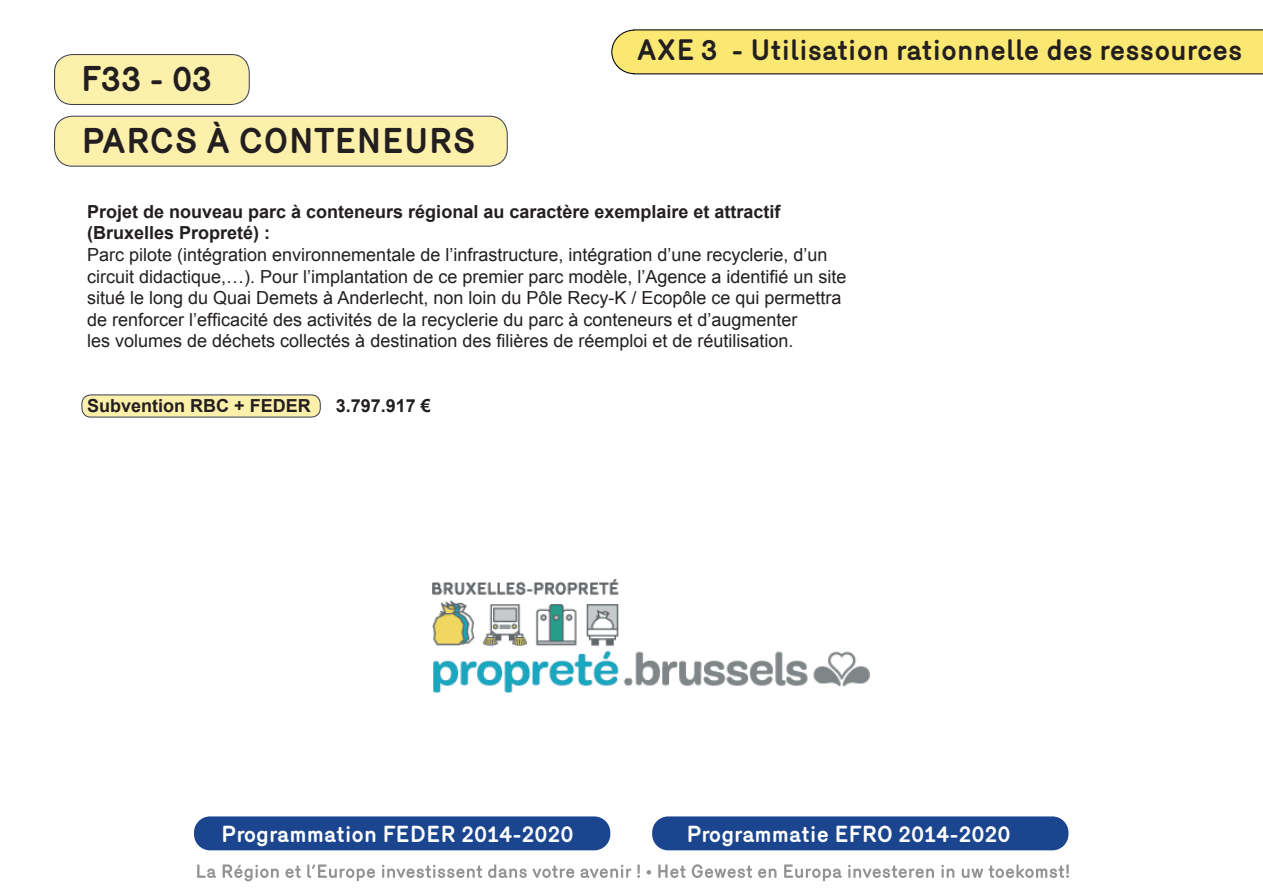
<style>
.page{position:relative;width:1263px;height:893px;background:#fff}
.page>*{position:absolute;margin:0;border:0;box-sizing:border-box;transform-origin:0 0}
.t1{font:700 34.5px/61.7px "Mercury";color:#231f20}
.t2{font:700 28.5px "Mercury";color:#231f20}
.t3{font:700 22.35px "Mercury";color:#fff}
.t4{font:18px/21.6px "Arial";color:#231f20}
.t5{font:700 18px/21.6px "Arial";color:#231f20}
</style>
<div class="page">
<svg style="left:197px;top:864px;width:19px;height:14px"></svg>
<svg style="left:223px;top:864px;width:56px;height:17px"></svg>
<svg style="left:285px;top:865px;width:16px;height:13px"></svg>
<svg style="left:307px;top:864px;width:68px;height:17px"></svg>
<svg style="left:382px;top:865px;width:100px;height:13px"></svg>
<svg style="left:488px;top:864px;width:86px;height:14px"></svg>
<svg style="left:580px;top:865px;width:51px;height:13px"></svg>
<svg style="left:637px;top:864px;width:3px;height:14px"></svg>
<svg style="left:646px;top:870px;width:5px;height:5px"></svg>
<svg style="left:658px;top:864px;width:27px;height:14px"></svg>
<svg style="left:692px;top:864px;width:60px;height:14px"></svg>
<svg style="left:758px;top:868px;width:18px;height:10px"></svg>
<svg style="left:784px;top:864px;width:58px;height:17px"></svg>
<svg style="left:848px;top:865px;width:86px;height:13px"></svg>
<svg style="left:941px;top:865px;width:13px;height:13px"></svg>
<svg style="left:962px;top:864px;width:107px;height:14px"></svg>
<div style="left:194px;top:816px;width:416px;height:34px;background:#1b458f;border-radius:16px"></div>
<div style="left:652px;top:816px;width:416px;height:34px;background:#1b458f;border-radius:16px"></div>
<svg style="left:611px;top:29px;width:652px;height:45px;background:#f0df70"></svg>
<svg style="left:81px;top:394px;width:240px;height:24px;background:#eae0a7"></svg>
<img style="left:433px;top:579px;width:436px;height:114px">
<svg style="left:54px;top:116px;width:454px;height:51px;background:#f4e9a9"></svg>
<svg style="left:54px;top:54px;width:196px;height:51px;background:#f2e7a8"></svg>
<h1 class="t1" style="left:81px;top:48px;width:397px">F33 - 03<br>PARCS À CONTENEURS</h1>
<h2 class="t2" style="left:637px;top:33px;width:607px">AXE 3 - Utilisation rationnelle des ressources</h2>
<p class="t5" style="left:87px;top:201px;width:695px">Projet de nouveau parc à conteneurs régional au caractère exemplaire et attractif (Bruxelles Propreté) :</p>
<p class="t4" style="left:87px;top:244px;width:761px">Parc pilote (intégration environnementale de l’infrastructure, intégration d’une recyclerie, d’un circuit didactique,…). Pour l’implantation de ce premier parc modèle, l’Agence a identifié un site situé le long du Quai Demets à Anderlecht, non loin du Pôle Recy-K / Ecopôle ce qui permettra de renforcer l’efficacité des activités de la recyclerie du parc à conteneurs et d’augmenter<br>les volumes de déchets collectés à destination des filières de réemploi et de réutilisation.</p>
<p class="t5" style="left:87px;top:396px;width:225px">Subvention RBC + FEDER</p>
<p class="t5" style="left:336px;top:396px;width:97px">3.797.917 €</p>
<p class="t3" style="left:221px;top:821px;width:354px">Programmation FEDER 2014-2020</p>
<p class="t3" style="left:686px;top:821px;width:326px">Programmatie EFRO 2014-2020</p>
</div>
